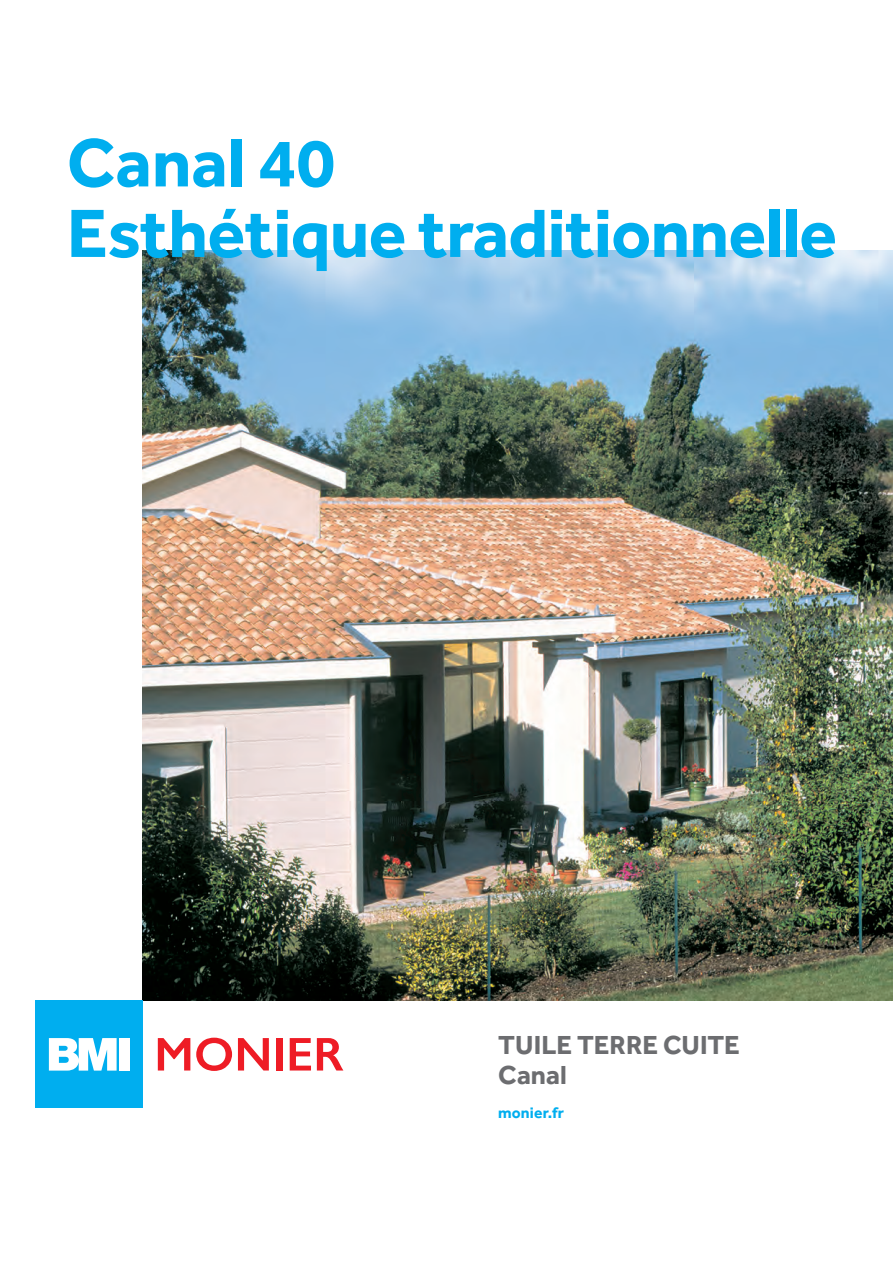
<style>
.page{position:relative;width:893px;height:1263px;background:#fff}
.page>*{position:absolute;margin:0;border:0;box-sizing:border-box;transform-origin:0 0}
.t1{font:700 70.5px/70.5px "Effra";letter-spacing:-.01em;color:#00aeef}
.t2{font:700 27px "Effra";letter-spacing:-.005em;color:#6c6d70}
.t3{font:700 15.75px "Effra";color:#00aeef}
</style>
<div class="page">
<img style="left:143px;top:250px;width:750px;height:750px">
<div style="left:36px;top:1001px;width:107px;height:107px;background:#00aeef"></div>
<svg style="left:49px;top:1038px;width:68px;height:32px;background:#d0f0fc"></svg>
<div style="left:120px;top:1038px;width:10px;height:32px;background:#fff"></div>
<svg style="left:158px;top:1038px;width:32px;height:32px"></svg>
<svg style="left:196px;top:1038px;width:36px;height:33px"></svg>
<svg style="left:238px;top:1038px;width:31px;height:32px"></svg>
<div style="left:276px;top:1038px;width:6px;height:32px;background:#ee1c25"></div>
<svg style="left:290px;top:1038px;width:21px;height:32px"></svg>
<svg style="left:317px;top:1038px;width:26px;height:32px"></svg>
<p class="t1" style="left:67px;top:126px;width:772px">Canal 40<br>Esthétique traditionnelle</p>
<p class="t2" style="left:498px;top:1028px;width:112px">TUI LE TERRE</p>
<p class="t2" style="left:663px;top:1028px;width:76px">CUITE</p>
<p class="t2" style="left:498px;top:1058px;width:70px">Canal</p>
<p class="t3" style="left:498px;top:1103px;width:67px">monier.fr</p>
</div>
